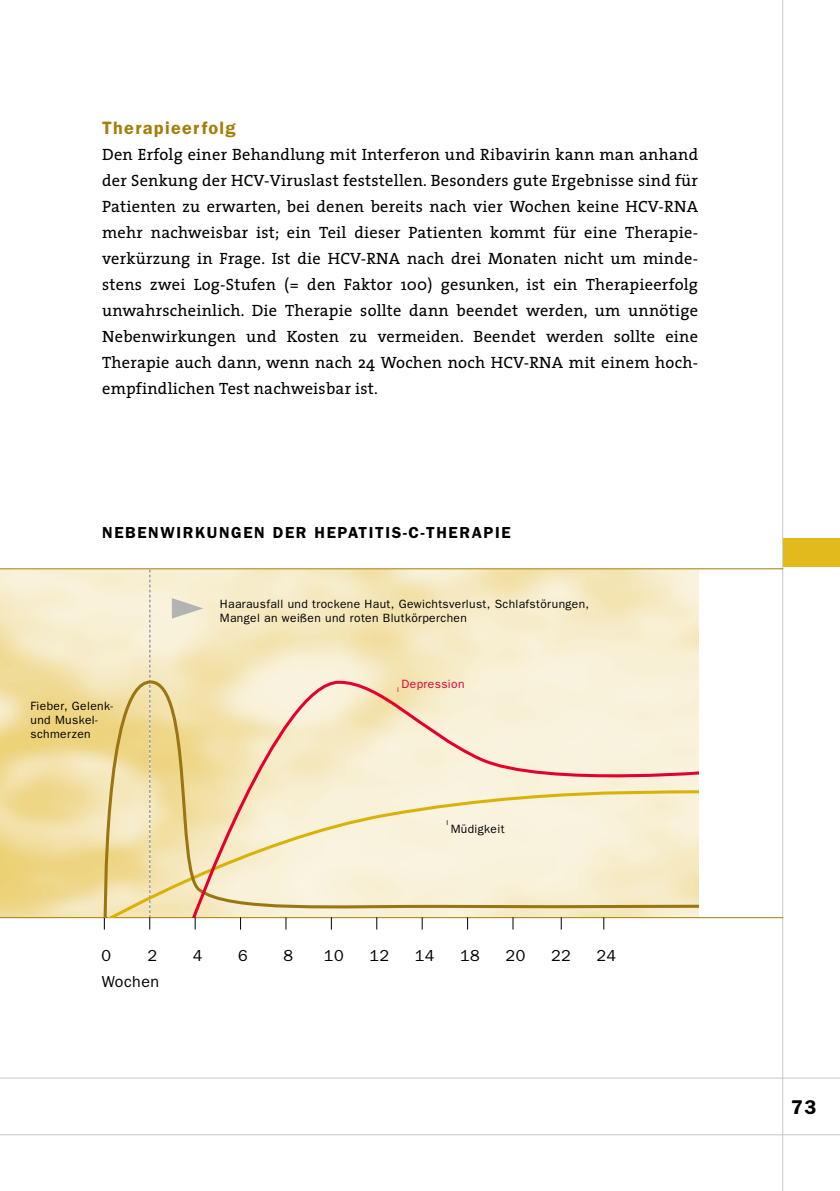
<style>
.page{position:relative;width:840px;height:1191px;background:#fff}
.page>*{position:absolute;margin:0;border:0;box-sizing:border-box;transform-origin:0 0}
.t1{font:600 20px "Franklin Gothic";color:#000}
.t2{font:600 18px "Franklin Gothic";letter-spacing:.075em;color:#a37f0a}
.t3{font:16.4px/26px "The Serif";letter-spacing:.015em;color:#000;text-align:justify}
.t4{font:600 16px "Franklin Gothic";letter-spacing:.1em;color:#000}
.t5{font:16px "Franklin Gothic";letter-spacing:.03em;color:#000}
.t6{font:12px/14px "Franklin Gothic";letter-spacing:.03em;color:#000}
.t7{font:12px "Franklin Gothic";letter-spacing:.03em;color:#e3002f}
.t8{font:7px "Franklin Gothic";color:#000}
</style>
<div class="page">
<hr style="left:781px;top:0;width:1px;height:1191px;background:#c4c6c7">
<hr style="left:0;top:1077px;width:839px;height:1px;background:#c4c6c7">
<hr style="left:0;top:1134px;width:839px;height:1px;background:#c4c6c7">
<div style="left:782px;top:539px;width:57px;height:28px;background:#e2ba1c"></div>
<hr style="left:0;top:568px;width:782px;height:1px;background:#a37f0a">
<hr style="left:0;top:917px;width:782px;height:1px;background:#a37f0a">
<svg style="left:331px;top:917px;width:1px;height:12px"></svg>
<svg style="left:376px;top:917px;width:1px;height:12px"></svg>
<svg style="left:421px;top:917px;width:1px;height:12px"></svg>
<svg style="left:467px;top:917px;width:1px;height:12px"></svg>
<svg style="left:512px;top:917px;width:1px;height:12px"></svg>
<svg style="left:560px;top:917px;width:1px;height:12px"></svg>
<svg style="left:603px;top:917px;width:1px;height:12px"></svg>
<svg style="left:149px;top:569px;width:1px;height:360px"></svg>
<svg style="left:194px;top:917px;width:1px;height:12px"></svg>
<svg style="left:240px;top:917px;width:1px;height:12px"></svg>
<svg style="left:285px;top:917px;width:1px;height:12px"></svg>
<svg style="left:102px;top:679px;width:88px;height:238px;background:#ebd79a"></svg>
<svg style="left:190px;top:679px;width:507px;height:238px;background:#f5e7c9"></svg>
<svg style="left:172px;top:598px;width:31px;height:20px"></svg>
<p class="t2" style="left:102px;top:117px;width:135px">THERAPIEERFOLG</p>
<p class="t3" style="left:102px;top:141px;width:597px">Den Erfolg einer Behandlung mit Interferon und Ribavirin kann man anhand der Senkung der HCV-Viruslast feststellen. Besonders gute Ergebnisse sind für Patienten zu erwarten, bei denen bereits nach vier Wochen keine HCV-RNA mehr nachweisbar ist; ein Teil dieser Patienten kommt für eine Therapie&shy;verkürzung in Frage. Ist die HCV-RNA nach drei Monaten nicht um minde&shy;stens zwei Log-Stufen (= den Faktor 100) gesunken, ist ein Therapieerfolg unwahrscheinlich. Die Therapie sollte dann beendet werden, um unnötige Nebenwirkungen und Kosten zu vermeiden. Beendet werden sollte eine Therapie auch dann, wenn nach 24 Wochen noch HCV-RNA mit einem hoch&shy;empfindlichen Test nachweisbar ist.</p>
<p class="t4" style="left:102px;top:523px;width:24px">NEBEN</p>
<p class="t4" style="left:160px;top:523px;width:59px">WIRKUNGEN</p>
<p class="t4" style="left:273px;top:523px;width:64px">DER HEPATITIS</p>
<p class="t4" style="left:403px;top:523px;width:35px">-C-THE</p>
<p class="t4" style="left:459px;top:523px;width:23px">RAPIE</p>
<p class="t6" style="left:220px;top:596px;width:370px">Haarausfall und trockene Haut, Gewichtsverlust, Schlafstörungen,<br>Mangel an weißen und roten Blutkörperchen</p>
<p class="t6" style="left:30px;top:699px;width:84px">Fieber, Gelenk&shy;und Muskel&shy;schmerzen</p>
<p class="t7" style="left:397px;top:677px;width:69px"><sub>I</sub> Depression</p>
<p class="t8" style="left:446px;top:818px;width:3px">I</p>
<p class="t6" style="left:450px;top:821px;width:55px">Müdigkeit</p>
<p class="t5" style="left:102px;top:946px;width:11px">0</p>
<p class="t5" style="left:147px;top:946px;width:11px">2</p>
<p class="t5" style="left:193px;top:946px;width:11px">4</p>
<p class="t5" style="left:238px;top:946px;width:11px">6</p>
<p class="t5" style="left:283px;top:946px;width:11px">8</p>
<p class="t5" style="left:324px;top:946px;width:21px">10</p>
<p class="t5" style="left:369px;top:946px;width:21px">12</p>
<p class="t5" style="left:414px;top:946px;width:21px">14</p>
<p class="t5" style="left:460px;top:946px;width:21px">18</p>
<p class="t5" style="left:505px;top:946px;width:21px">20</p>
<p class="t5" style="left:550px;top:946px;width:21px">22</p>
<p class="t5" style="left:596px;top:946px;width:21px">24</p>
<p class="t5" style="left:102px;top:972px;width:59px">Wochen</p>
<p class="t1" style="left:790px;top:1095px;width:27px">73</p>
</div>
